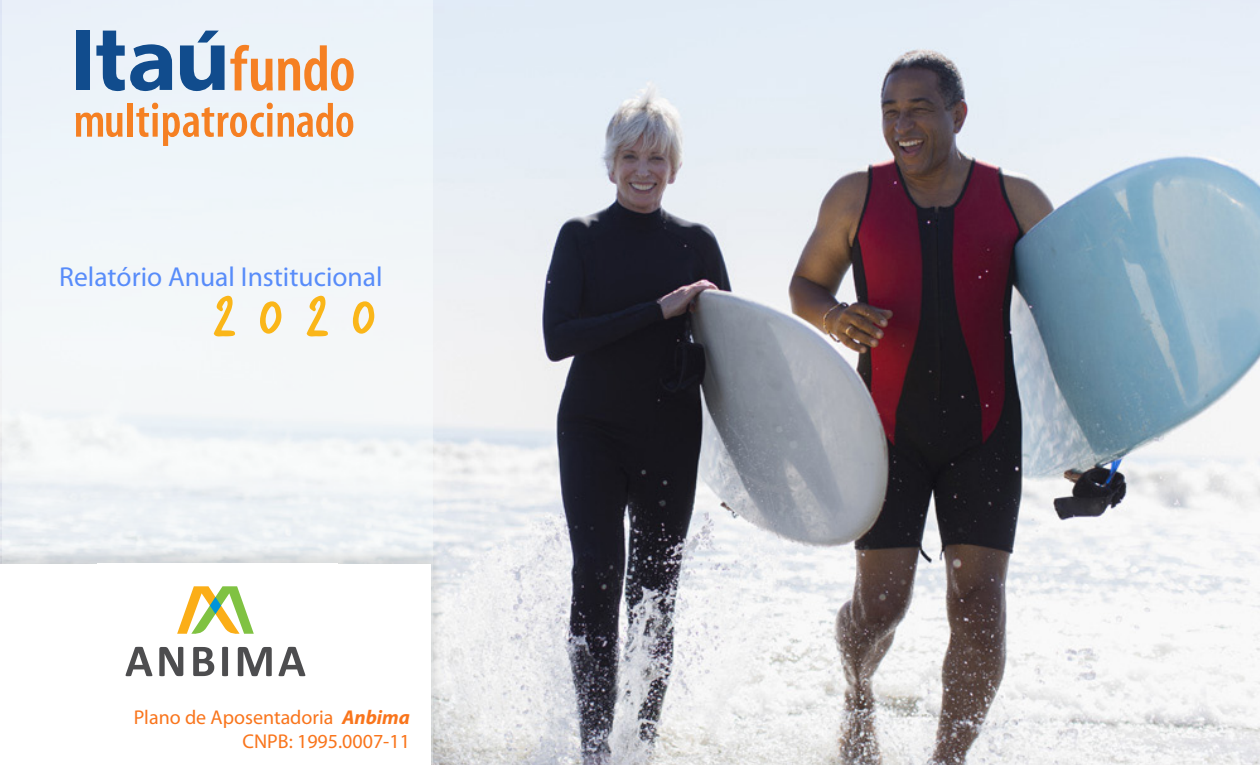
<style>
.page{position:relative;width:1260px;height:765px;background:#fff}
.page>*{position:absolute;margin:0;border:0;box-sizing:border-box;transform-origin:0 0}
.t1{font:66.25px "Verveine";color:#fab619}
.t2{font:27.5px "Myriad Pro";color:#588cfa}
.t3{font:20px/24px "Myriad Pro";color:#f9751c;text-align:right}
.s1{font-weight:700;font-style:italic}
</style>
<div class="page">
<img style="left:0;top:0;width:1260px;height:765px">
<div style="left:2px;top:0;width:430px;height:764px;background:#f1f6f9"></div>
<div style="left:76px;top:31px;width:14px;height:59px;background:#114c8d"></div>
<svg style="left:96px;top:31px;width:76px;height:60px"></svg>
<svg style="left:180px;top:31px;width:174px;height:60px"></svg>
<svg style="left:76px;top:113px;width:47px;height:24px"></svg>
<div style="left:128px;top:103px;width:5px;height:34px;background:#f58023"></div>
<svg style="left:136px;top:103px;width:217px;height:43px"></svg>
<div style="left:0;top:545px;width:445px;height:220px;background:#000;opacity:.12"></div>
<div style="left:1px;top:564px;width:430px;height:200px;background:#fff"></div>
<svg style="left:177px;top:586px;width:77px;height:48px"></svg>
<svg style="left:126px;top:647px;width:179px;height:29px"></svg>
<h2 class="t2" style="left:59px;top:260px;width:325px">Relatório Anual Institucional</h2>
<h1 class="t1" style="left:214px;top:269px;width:164px">2020</h1>
<p class="t3" style="left:134px;top:705px;width:278px">Plano de Aposentadoria <span class="s1">Anbima<br></span>CNPB: 1995.0007-11</p>
</div>
